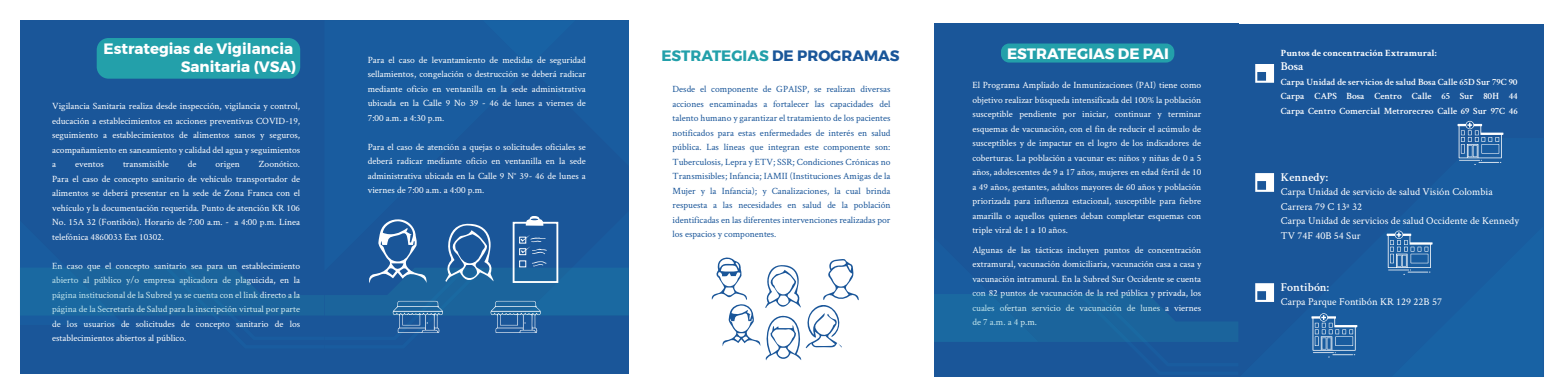
<style>
.page{position:relative;width:1558px;height:392px;background:#fff}
.page>*{position:absolute;margin:0;border:0;box-sizing:border-box;transform-origin:0 0}
.t1{font:700 15px/18px "Montserrat";color:#fff;text-align:right}
.t2{font:700 15px "Montserrat";color:#23a0aa}
.t3{font:600 12px "Crimson Text";color:#fff}
.t4{font:10.5px/14.4px "Crimson Text";color:#fff}
.t5{font:9.6px/14.4px "Crimson Text";color:#fff;text-align:justify}
.t6{font:9.6px/14.4px "Crimson Text";color:#1a5699;text-align:justify}
.t7{font:600 9.6px/14.4px "Crimson Text";color:#fff;text-align:justify}
.t8{font:700 9.6px "Crimson Text";color:#fff}
.s1{color:#1a5699}
</style>
<div class="page">
<div style="left:933px;top:24px;width:305px;height:352px;background:#1a5699"></div>
<div style="left:1000px;top:43px;width:174px;height:19px;background:#23a0aa;border-radius:8px"></div>
<svg style="left:933px;top:237px;width:305px;height:137px"></svg>
<div style="left:20px;top:20px;width:304px;height:353px;background:#1a5699"></div>
<div style="left:97px;top:38px;width:203px;height:41px;background:#23a0aa;border-radius:12px"></div>
<div style="left:324px;top:20px;width:305px;height:353px;background:#1a5699"></div>
<div style="left:484px;top:21px;width:90px;height:45px;background:#1861a3"></div>
<svg style="left:20px;top:216px;width:608px;height:117px"></svg>
<svg style="left:711px;top:257px;width:147px;height:103px"></svg>
<div style="left:1238px;top:24px;width:305px;height:352px;background:#1a5699"></div>
<svg style="left:1255px;top:64px;width:18px;height:19px"></svg>
<svg style="left:1255px;top:173px;width:18px;height:18px"></svg>
<svg style="left:1255px;top:283px;width:18px;height:18px"></svg>
<svg style="left:1457px;top:121px;width:46px;height:44px"></svg>
<div style="left:1386px;top:228px;width:156px;height:148px;background:#1962a4"></div>
<svg style="left:1311px;top:313px;width:46px;height:44px"></svg>
<h1 class="t1" style="left:104px;top:39px;width:194px">Estrategias de Vigilancia<br>Sanitaria (VSA)</h1>
<p class="t5" style="left:52px;top:99px;width:249px">Vigilancia Sanitaria realiza desde inspección, vigilancia y control, educación a establecimientos en acciones preventivas COVID-19, seguimiento a establecimientos de alimentos sanos y seguros, acompañamiento en saneamiento y calidad del agua y seguimientos a</p>
<p class="t5" style="left:75px;top:156px;width:30px">eventos</p>
<p class="t5" style="left:123px;top:156px;width:47px">transmisible</p>
<p class="t5" style="left:188px;top:156px;width:10px">de</p>
<p class="t5" style="left:215px;top:156px;width:26px">origen</p>
<p class="t5" style="left:52px;top:156px;width:249px;text-indent:207px">Zoonótico.<br>Para el caso de concepto sanitario de vehículo transportador de alimentos se deberá presentar en la sede de Zona Franca con el vehículo y la documentación requerida. Punto de atención KR 106<br>No. 15A 32 (Fontibón). Horario de 7:00 a.m. - a 4:00 p.m. Línea telefónica 4860033 Ext 10302.</p>
<p class="t5" style="left:52px;top:257px;width:249px">En caso que el concepto sanitario sea para un establecimiento abierto al público y/o empresa aplicadora de plaguicida, en la página institucional de la Subred ya se cuenta con el link directo a la página de la Secretaría de Salud para la inscripción virtual por parte de los usuarios de solicitudes de concepto sanitario de los establecimientos abiertos al público.</p>
<p class="t5" style="left:368px;top:52px;width:219px">Para el caso de levantamiento de medidas de seguridad sellamientos, congelación o destrucción se deberá radicar mediante oficio en ventanilla en la sede administrativa ubicada en la Calle 9 No 39 - 46 de lunes a viernes de 7:00 a.m. a 4:30 p.m.</p>
<p class="t5" style="left:368px;top:139px;width:219px">Para el caso de atención a quejas o solicitudes oficiales se deberá radicar mediante oficio en ventanilla en la sede administrativa ubicada en la Calle 9 N° 39- 46 de lunes a viernes de 7:00 a.m. a 4:00 p.m.</p>
<h1 class="t2" style="left:661px;top:44px;width:239px">ESTRATEGIAS <span class="s1">DE PROGRAMAS</span></h1>
<p class="t6" style="left:672px;top:81px;width:219px">Desde el componente de GPAISP, se realizan diversas acciones encaminadas a fortalecer las capacidades del talento humano y garantizar el tratamiento de los pacientes notificados para estas enfermedades de interés en salud pública. Las líneas que integran este componente son:<br>Tuberculosis, Lepra y ETV; SSR; Condiciones Crónicas no Transmisibles; Infancia; IAMII (Instituciones Amigas de la Mujer y la Infancia); y Canalizaciones, la cual brinda respuesta a las necesidades en salud de la población identificadas en las diferentes intervenciones realizadas por los espacios y componentes.</p>
<h1 class="t1" style="left:1006px;top:44px;width:163px">ESTRATEGIAS DE PAI</h1>
<p class="t5" style="left:972px;top:78px;width:230px">El Programa Ampliado de Inmunizaciones (PAI) tiene como objetivo realizar búsqueda intensificada del 100% la población susceptible pendiente por iniciar, continuar y terminar esquemas de vacunación, con el fin de reducir el acúmulo de susceptibles y de impactar en el logro de los indicadores de coberturas. La población a vacunar es: niños y niñas de 0 a 5 años, adolescentes de 9 a 17 años, mujeres en edad fértil de 10 a 49 años, gestantes, adultos mayores de 60 años y población priorizada para influenza estacional, susceptible para fiebre amarilla o aquellos quienes deban completar esquemas con triple viral de 1 a 10 años.</p>
<p class="t5" style="left:972px;top:242px;width:230px">Algunas de las tácticas incluyen puntos de concentración extramural, vacunación domiciliaria, vacunación casa a casa y vacunación intramural. En la Subred Sur Occidente se cuenta con 82 puntos de vacunación de la red pública y privada, los cuales ofertan servicio de vacunación de lunes a viernes de 7 a.m. a 4 p.m.</p>
<p class="t8" style="left:1280px;top:47px;width:157px">Puntos de concentración Extramural:</p>
<p class="t3" style="left:1280px;top:58px;width:24px">Bosa</p>
<p class="t7" style="left:1280px;top:73px;width:238px">Carpa Unidad de servicios de salud Bosa Calle 65D Sur 79C 90<br>Carpa CAPS Bosa Centro Calle 65 Sur 80H 44<br>Carpa Centro Comercial Metrorecreo Calle 69 Sur 97C 46</p>
<p class="t3" style="left:1280px;top:168px;width:49px">Kennedy:</p>
<p class="t4" style="left:1280px;top:184px;width:239px">Carpa Unidad de servicio de salud Visión Colombia Carrera 79 C 13ª 32<br>Carpa Unidad de servicios de salud Occidente de Kennedy TV 74F 40B 54 Sur</p>
<p class="t3" style="left:1280px;top:278px;width:50px">Fontibón:</p>
<p class="t4" style="left:1280px;top:294px;width:163px">Carpa Parque Fontibón KR 129 22B 57</p>
</div>
